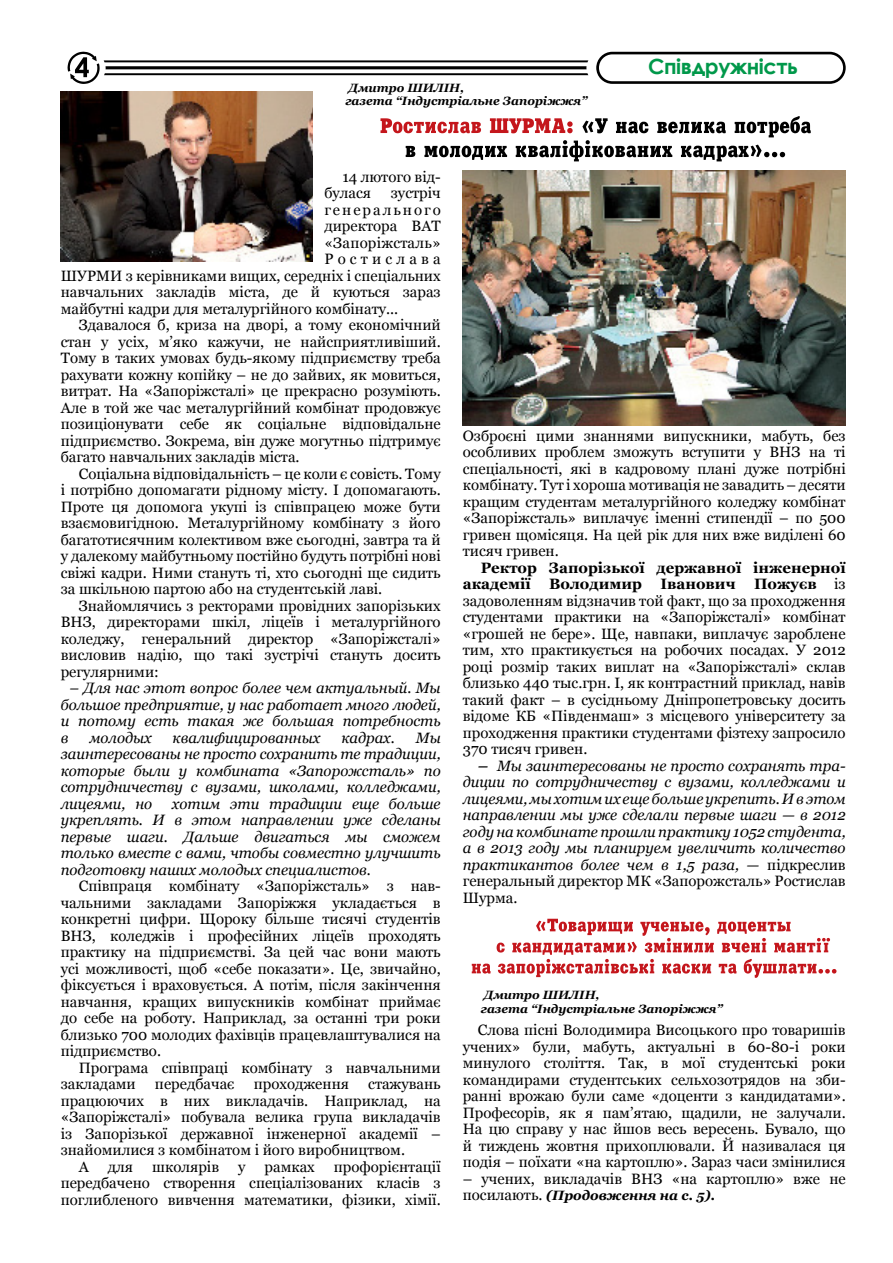
<style>
.page{position:relative;width:893px;height:1263px;background:#fff}
.page>*{position:absolute;margin:0;border:0;box-sizing:border-box;transform-origin:0 0}
.t1{font:700 21px "Century Gothic";letter-spacing:-.02em;color:#00984a}
.t2{font:15px/16.5px "Georgia";color:#000;text-align:justify}
.t3{font:italic 15px/16.5px "Georgia";color:#000;text-align:justify}
.t4{font:15px "Georgia";letter-spacing:.135em;color:#000}
.t5{font:15px "Georgia";letter-spacing:.28em;color:#000}
.t6{font:italic 700 13.5px "Georgia";color:#000}
.t7{font:italic 700 12px/13.5px "Georgia";color:#000}
.s1{font-weight:700}
.s2{font-style:normal}
.s3{font-weight:400;font-style:normal;font-size:15px}
</style>
<div class="page">
<svg style="left:596px;top:52px;width:250px;height:32px"></svg>
<svg style="left:68px;top:52px;width:520px;height:32px"></svg>
<img style="left:61px;top:91px;width:251px;height:170px">
<img style="left:463px;top:170px;width:382px;height:255px">
<svg style="left:380px;top:116px;width:431px;height:45px"></svg>
<svg style="left:472px;top:919px;width:364px;height:59px"></svg>
<p class="t7" style="left:345px;top:81px;width:244px">Дмитро ШИЛІН,<br>газета “Індустріальне Запоріжжя”</p>
<h1 class="t1" style="left:648px;top:50px;width:151px">Співдружність</h1>
<p class="t2" style="left:324px;top:168px;width:118px;text-indent:18px">14 лютого від&shy;булася</p>
<p class="t2" style="left:391px;top:185px;width:51px">зустріч</p>
<p class="t4" style="left:324px;top:201px;width:118px">генерального</p>
<p class="t2" style="left:324px;top:218px;width:118px">директора ВАТ</p>
<p class="t2" style="left:324px;top:234px;width:118px">«Запоріжсталь»</p>
<p class="t5" style="left:324px;top:250px;width:118px">Ростислава</p>
<p class="t2" style="left:61px;top:267px;width:381px">ШУРМИ з керівниками вищих, середніх і спеціальних</p>
<p class="t2" style="left:61px;top:284px;width:382px">навчальних закладів міста, де й куються зараз</p>
<p class="t2" style="left:61px;top:300px;width:339px">майбутні кадри для металургійного комбінату...</p>
<p class="t2" style="left:79px;top:317px;width:363px">Здавалося б, криза на дворі, а тому економічний</p>
<p class="t2" style="left:61px;top:333px;width:381px">стан у усіх, м’яко кажучи, не найсприятливіший.</p>
<p class="t2" style="left:61px;top:350px;width:382px">Тому в таких умовах будь-якому підприємству треба</p>
<p class="t2" style="left:61px;top:366px;width:381px">рахувати кожну копійку – не до зайвих, як мовиться,</p>
<p class="t2" style="left:61px;top:383px;width:382px">витрат. На «Запоріжсталі» це прекрасно розуміють.</p>
<p class="t2" style="left:61px;top:399px;width:381px">Але в той же час металургійний комбінат продовжує</p>
<p class="t2" style="left:61px;top:416px;width:382px">позиціонувати себе як соціальне відповідальне</p>
<p class="t2" style="left:61px;top:432px;width:381px">підприємство. Зокрема, він дуже могутньо підтримує</p>
<p class="t2" style="left:61px;top:449px;width:240px">багато навчальних закладів міста.</p>
<p class="t2" style="left:79px;top:465px;width:363px">Соціальна відповідальність – це коли є совість. Тому</p>
<p class="t2" style="left:61px;top:482px;width:382px">і потрібно допомагати рідному місту. І допомагають.</p>
<p class="t2" style="left:61px;top:498px;width:381px">Проте ця допомога укупі із співпрацею може бути</p>
<p class="t2" style="left:61px;top:515px;width:381px">взаємовигідною. Металургійному комбінату з його</p>
<p class="t2" style="left:61px;top:531px;width:381px">багатотисячним колективом вже сьогодні, завтра та й</p>
<p class="t2" style="left:61px;top:548px;width:382px">у далекому майбутньому постійно будуть потрібні нові</p>
<p class="t2" style="left:61px;top:564px;width:381px">свіжі кадри. Ними стануть ті, хто сьогодні ще сидить</p>
<p class="t2" style="left:61px;top:581px;width:323px">за шкільною партою або на студентській лаві.</p>
<p class="t2" style="left:79px;top:597px;width:363px">Знайомлячись з ректорами провідних запорізьких</p>
<p class="t2" style="left:61px;top:614px;width:381px">ВНЗ, директорами шкіл, ліцеїв і металургійного</p>
<p class="t2" style="left:61px;top:630px;width:381px">коледжу, генеральний директор «Запоріжсталі»</p>
<p class="t2" style="left:61px;top:647px;width:382px">висловив надію, що такі зустрічі стануть досить</p>
<p class="t2" style="left:61px;top:663px;width:100px">регулярними:</p>
<p class="t3" style="left:61px;top:680px;width:381px;text-indent:9px">– Для нас этот вопрос более чем актуальный. Мы большое предприятие, у нас работает много людей, и потому есть такая же большая потребность в</p>
<p class="t3" style="left:89px;top:729px;width:64px">молодых</p>
<p class="t3" style="left:173px;top:729px;width:149px">квалифицированных</p>
<p class="t3" style="left:341px;top:729px;width:55px">кадрах.</p>
<p class="t3" style="left:61px;top:729px;width:382px;text-indent:355px">Мы заинтересованы не просто сохранить те традиции, которые были у комбината «Запорожсталь» по сотрудничеству с вузами, школами, колледжами, лицеями, но</p>
<p class="t3" style="left:61px;top:795px;width:382px;text-indent:111px">хотим эти традиции еще больше укреплять. И в этом направлении уже сделаны первые шаги. Дальше двигаться мы сможем только вместе с вами, чтобы совместно улучшить подготовку наших молодых специалистов.</p>
<p class="t2" style="left:61px;top:878px;width:382px;text-indent:18px">Співпраця комбінату «Запоріжсталь» з нав&shy;чальними закладами Запоріжжя укладається в конкретні цифри. Щороку більше тисячі студентів ВНЗ, коледжів і професійних ліцеїв проходять практику на підприємстві. За цей час вони мають усі можливості, щоб «себе показати». Це, звичайно, фіксується і враховується. А потім, після закінчення навчання, кращих випускників комбінат приймає до себе на роботу. Наприклад, за останні три роки близько 700 молодих фахівців працевлаштувалися на підприємство.</p>
<p class="t2" style="left:61px;top:1059px;width:381px;text-indent:18px">Програма співпраці комбінату з навчальними закладами</p>
<p class="t2" style="left:155px;top:1076px;width:81px">передбачає</p>
<p class="t2" style="left:254px;top:1076px;width:97px">проходження</p>
<p class="t2" style="left:368px;top:1076px;width:74px">стажувань</p>
<p class="t2" style="left:61px;top:1092px;width:381px">працюючих в них викладачів. Наприклад, на</p>
<p class="t2" style="left:61px;top:1109px;width:381px">«Запоріжсталі» побувала велика група викладачів</p>
<p class="t2" style="left:61px;top:1125px;width:381px">із Запорізької державної інженерної академії –</p>
<p class="t2" style="left:61px;top:1142px;width:346px">знайомилися з комбінатом і його виробництвом.</p>
<p class="t2" style="left:79px;top:1158px;width:12px">А</p>
<p class="t2" style="left:108px;top:1158px;width:27px">для</p>
<p class="t2" style="left:152px;top:1158px;width:68px">школярів</p>
<p class="t2" style="left:238px;top:1158px;width:9px">у</p>
<p class="t2" style="left:265px;top:1158px;width:52px">рамках</p>
<p class="t2" style="left:61px;top:1158px;width:382px;text-indent:273px">профорієнтації передбачено створення спеціалізованих класів з поглибленого вивчення математики, фізики, хімії.</p>
<p class="t2" style="left:463px;top:427px;width:384px">Озброєні цими знаннями випускники, мабуть, без особливих проблем зможуть вступити у ВНЗ на ті спеціальності, які в кадровому плані дуже потрібні комбінату. Тут і хороша мотивація не завадить – десяти кращим студентам металургійного коледжу комбінат «Запоріжсталь» виплачує іменні стипендії – по 500 гривен щомісяця. На цей рік для них вже виділені 60 тисяч гривен.</p>
<p class="t2" style="left:463px;top:559px;width:384px;text-indent:18px"><span class="s1">Ректор Запорізької державної інженерної академії Володимир Іванович Пожуєв</span> із задоволенням відзначив той факт, що за проходження студентами практики на «Запоріжсталі» комбінат «грошей не бере». Ще, навпаки, виплачує зароблене тим, хто практикується на робочих посадах. У 2012 році розмір таких виплат на «Запоріжсталі» склав близько 440 тыс.грн. І, як контрастний приклад, навів такий факт – в сусідньому Дніпропетровську досить відоме КБ «Південмаш» з місцевого університету за проходження практики студентами фізтеху запросило 370 тисяч гривен.</p>
<p class="t3" style="left:463px;top:757px;width:384px;text-indent:15px"><span class="s1">–</span> Мы заинтересованы не просто сохранять тра&shy;диции по сотрудничеству с вузами, колледжами и лицеями, мы хотим их еще больше укрепить. И в этом направлении мы уже сделали первые шаги — в 2012 году на комбинате прошли практику 1052 студента, а в 2013 году мы планируем увеличить количество практикантов более чем в 1,5 раза, — <span class="s2">підкреслив генеральный директор МК «Запорожсталь» Ростислав Шурма.</span></p>
<p class="t7" style="left:481px;top:988px;width:244px">Дмитро ШИЛІН,<br>газета “Індустріальне Запоріжжя”</p>
<p class="t2" style="left:463px;top:1022px;width:384px;text-indent:15px">Слова пісні Володимира Висоцького про товаришів учених» були, мабуть, актуальні в 60-80-і роки минулого століття. Так, в мої студентські роки командирами студентських сельхозотрядов на зби&shy;ранні врожаю були саме «доценти з кандидатами».<br>Професорів, як я пам’ятаю, щадили, не залучали.<br>На цю справу у нас йшов весь вересень. Бувало, що й тиждень жовтня прихоплювали. Й називалася ця подія – поїхати «на картоплю». Зараз часи змінилися</p>
<p class="t2" style="left:463px;top:1170px;width:384px">– учених, викладачів ВНЗ «на картоплю» вже не</p>
<p class="t6" style="left:463px;top:1188px;width:254px"><span class="s3">посилають.</span> (Продовження на с. 5).</p>
</div>
